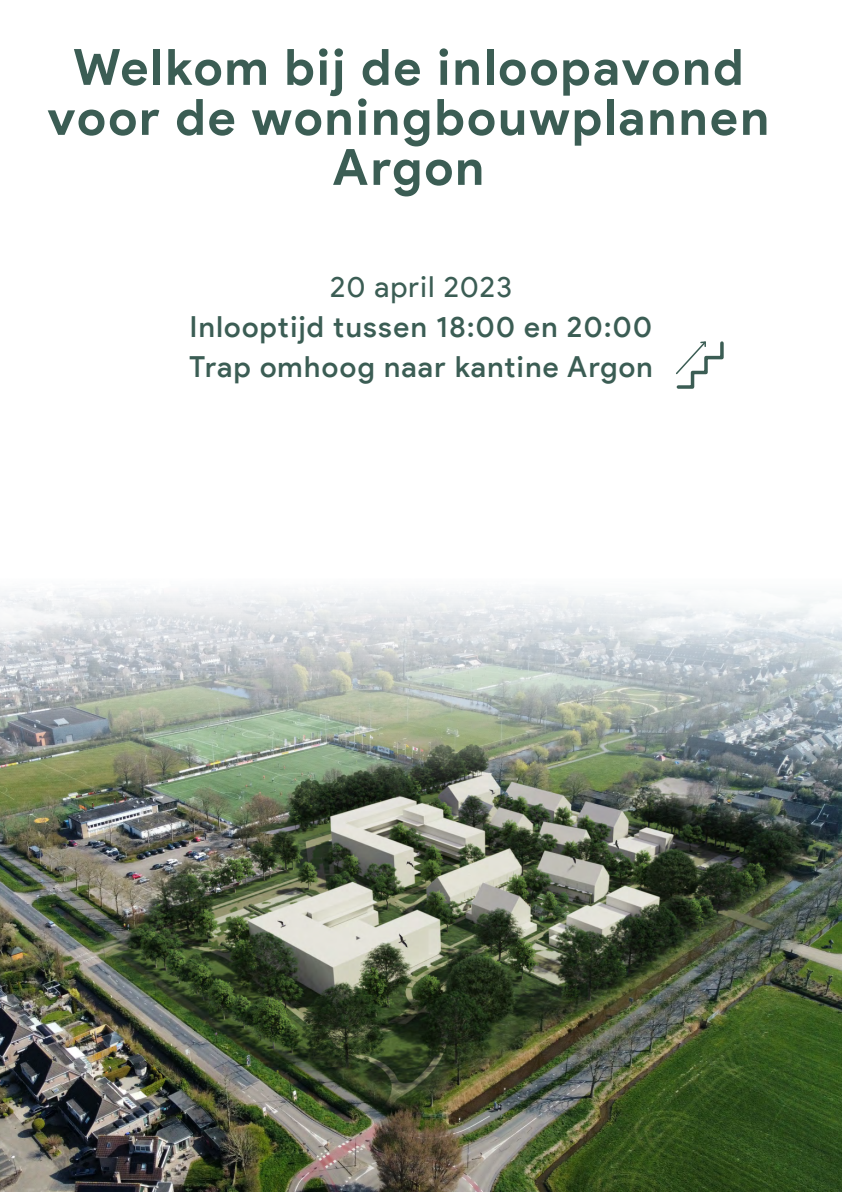
<style>
.page{position:relative;width:842px;height:1192px;background:#fff}
.page>*{position:absolute;margin:0;border:0;box-sizing:border-box;transform-origin:0 0}
.Hoofdtekst{font:700 50px/50px "Product Sans";letter-spacing:.045em;color:#3b5d54;text-align:center}
.Hoofdtekst-2{font:500 29px "Product Sans";letter-spacing:.05em;color:#3b5d54}
.Hoofdtekst-3{font:29px "Product Sans";letter-spacing:.05em;color:#3b5d54}
</style>
<div class="page">
<img style="left:0;top:588px;width:842px;height:604px">
<svg style="left:676px;top:341px;width:48px;height:48px"></svg>
<p class="Hoofdtekst" style="left:73px;top:43px;width:672px">Welkom bij de inloopavond</p>
<p class="Hoofdtekst" style="left:47px;top:93px;width:723px">voor de woningbouwplannen<br>Argon</p>
<p class="Hoofdtekst-3" style="left:330px;top:271px;width:183px">20 april 2023</p>
<p class="Hoofdtekst-2" style="left:190px;top:309px;width:464px">Inlooptijd tussen 18:00 en 20:00</p>
<p class="Hoofdtekst-2" style="left:189px;top:349px;width:465px">Trap omhoog naar kantine Argon</p>
</div>
